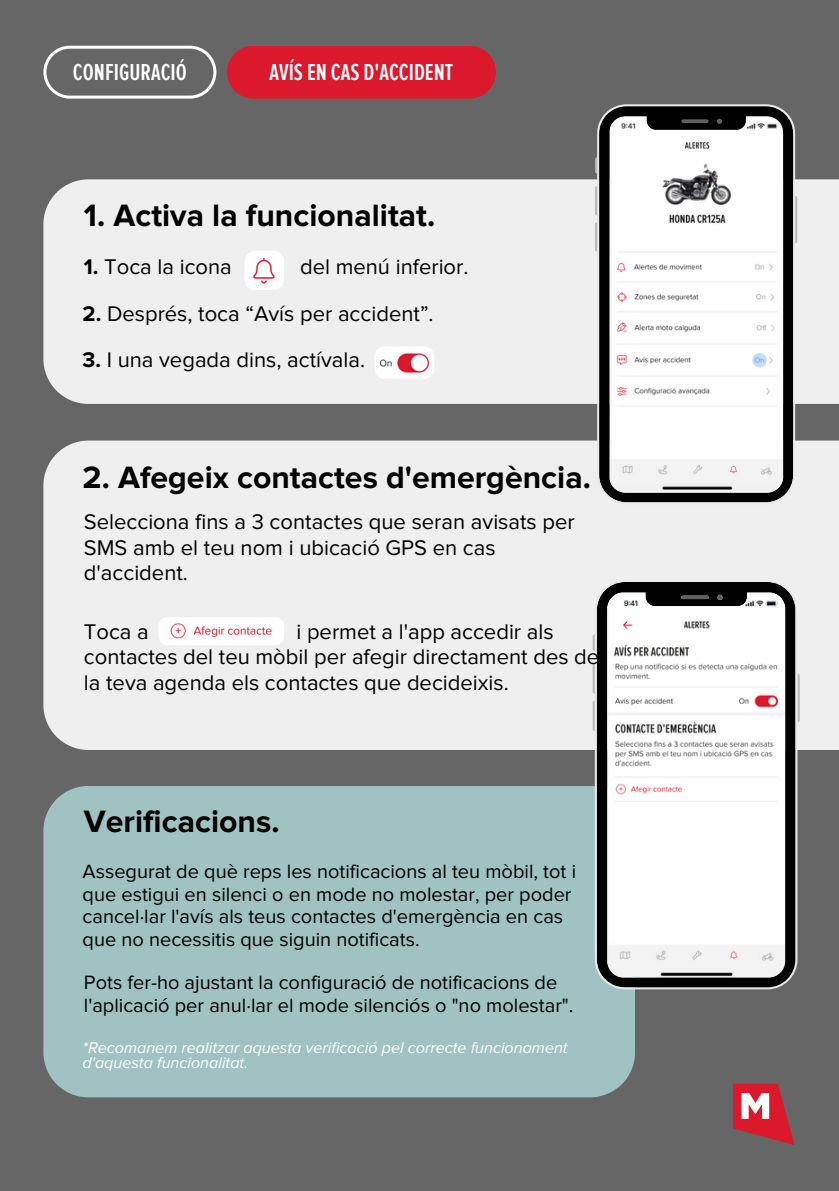
<style>
.page{position:relative;width:839px;height:1191px;background:#fff}
.page>*{position:absolute;margin:0;border:0;box-sizing:border-box;transform-origin:0 0}
.t1{font:700 32px "Proxima Nova";color:#000}
.t2{font:600 24px "Proxima Nova Ex Cn";color:#fff}
.t3{font:22px/25.6px "Proxima Nova";color:#000}
.t4{font:20px/22.4px "Proxima Nova";color:#000}
.t5{font:italic 16px/14.8px "Proxima Nova";color:#fff}
.s1{font-weight:700}
</style>
<div class="page">
<div style="left:0;top:0;width:838px;height:1191px;background:#666"></div>
<svg style="left:43px;top:46px;width:173px;height:52px"></svg>
<div style="left:227px;top:46px;width:269px;height:53px;background:#dc182d"></div>
<svg style="left:733px;top:1084px;width:61px;height:61px"></svg>
<div style="left:43px;top:441px;width:795px;height:309px;background:#efefef"></div>
<div style="left:43px;top:786px;width:592px;height:311px;background:#a0c2c3"></div>
<svg style="left:592px;top:634px;width:2px;height:17px"></svg>
<svg style="left:592px;top:664px;width:2px;height:30px"></svg>
<svg style="left:592px;top:701px;width:2px;height:30px"></svg>
<svg style="left:797px;top:674px;width:2px;height:48px"></svg>
<svg style="left:594px;top:580px;width:203px;height:409px;background:#cfcfcf"></svg>
<div style="left:43px;top:179px;width:795px;height:225px;background:#efefef"></div>
<div style="left:244px;top:251px;width:40px;height:39px;background:#fff;border-radius:10px"></div>
<img style="left:251px;top:255px;width:26px;height:31px;border-radius:10px">
<div style="left:374px;top:346px;width:60px;height:33px;background:#fff;border-radius:10px"></div>
<img style="left:379px;top:353px;width:51px;height:20px">
<svg style="left:595px;top:157px;width:2px;height:17px"></svg>
<svg style="left:595px;top:186px;width:2px;height:30px"></svg>
<svg style="left:595px;top:222px;width:2px;height:30px"></svg>
<svg style="left:795px;top:196px;width:2px;height:47px"></svg>
<svg style="left:597px;top:104px;width:198px;height:400px;background:#cecece"></svg>
<svg style="left:752px;top:353px;width:14px;height:15px"></svg>
<div style="left:158px;top:617px;width:126px;height:28px;background:#fff;border-radius:9px"></div>
<img style="left:170px;top:623px;width:102px;height:16px">
<h2 class="t2" style="left:73px;top:58px;width:115px">CONFIGURACIÓ</h2>
<h2 class="t2" style="left:269px;top:58px;width:185px">AVÍS EN CAS D'ACCIDENT</h2>
<p class="t1" style="left:84px;top:197px;width:353px">1. Activa la funcionalitat.</p>
<h1 class="t3" style="left:84px;top:255px;width:149px"><span class="s1">1.</span> Toca la icona</h1>
<h1 class="t3" style="left:300px;top:255px;width:170px">del menú inferior.</h1>
<h4 class="t3" style="left:83px;top:301px;width:352px"><span class="s1">2.</span> Després, toca “Avís per accident”.</h4>
<h1 class="t3" style="left:83px;top:348px;width:284px"><span class="s1">3.</span> I una vegada dins, actívala.</h1>
<h3 class="t1" style="left:83px;top:459px;width:510px">2. Afegeix contactes d'emergència.</h3>
<h3 class="t3" style="left:84px;top:510px;width:492px">Selecciona fins a 3 contactes que seran avisats per<br>SMS amb el teu nom i ubicació GPS en cas d'accident.</h3>
<h4 class="t3" style="left:84px;top:619px;width:517px;text-indent:212px">i permet a l'app accedir als contactes del teu mòbil per afegir directament des de la teva agenda els contactes que decideixis.</h4>
<h4 class="t3" style="left:84px;top:619px;width:66px">Toca a</h4>
<p class="t1" style="left:84px;top:802px;width:197px">Verificacions.</p>
<h1 class="t4" style="left:83px;top:861px;width:495px">Assegurat de què reps les notificacions al teu mòbil, tot i que estigui en silenci o en mode no molestar, per poder cancel·lar l'avís als teus contactes d'emergència en cas que no necessitis que siguin notificats.</h1>
<h3 class="t4" style="left:84px;top:972px;width:491px">Pots fer-ho ajustant la configuració de notificacions de l'aplicació per anul·lar el mode silenciós o "no molestar".</h3>
<p class="t5" style="left:83px;top:1041px;width:486px">*Recomanem realitzar aquesta verificació pel correcte funcionament d'aquesta funcionalitat.</p>
</div>
